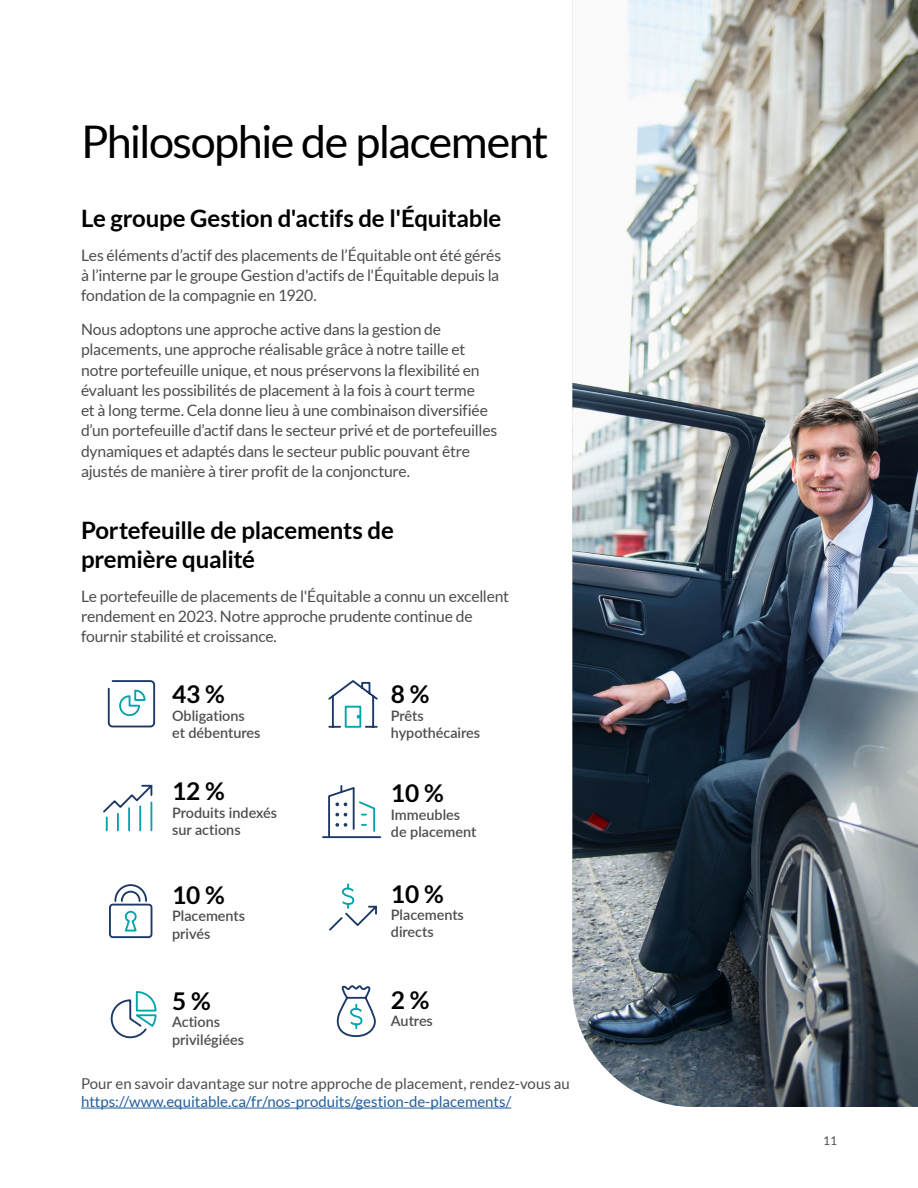
<style>
.page{position:relative;width:918px;height:1188px;background:#fff}
.page>*{position:absolute;margin:0;border:0;box-sizing:border-box;transform-origin:0 0}
.t1{font:45px "Lato";letter-spacing:-.035em;color:#000}
.t2{font:700 24.45px "Lato";color:#000}
.t3{font:700 24px/28.8px "Lato";letter-spacing:-.01em;color:#000}
.t4{font:15.75px/20.2px "Lato";letter-spacing:-.015em;color:#4d4d4f}
.t5{font:15px "Lato";color:#215e9e}
.t6{font:15px "Lato";color:#4d4d4f}
.t7{font:600 14.4px/17.2px "Lato";color:#4d4d4f}
.t8{font:12px "Lato";color:#4d4d4f}
</style>
<div class="page">
<hr style="left:323px;top:836px;width:57px;height:2px;background:#1b3866">
<svg style="left:327px;top:785px;width:49px;height:54px"></svg>
<svg style="left:103px;top:784px;width:50px;height:46px"></svg>
<svg style="left:109px;top:884px;width:44px;height:55px"></svg>
<svg style="left:110px;top:991px;width:47px;height:48px"></svg>
<svg style="left:328px;top:680px;width:50px;height:48px"></svg>
<svg style="left:107px;top:680px;width:49px;height:48px"></svg>
<hr style="left:81px;top:1108px;width:430px;height:1px;background:#215e9e">
<img style="left:572px;top:0;width:346px;height:1107px">
<svg style="left:336px;top:985px;width:40px;height:52px"></svg>
<svg style="left:329px;top:883px;width:48px;height:48px"></svg>
<h1 class="t1" style="left:81px;top:116px;width:469px">Philosophie de placement</h1>
<h3 class="t3" style="left:81px;top:204px;width:422px">Le groupe Gestion d'actifs de l'Équitable</h3>
<p class="t4" style="left:81px;top:245px;width:422px;text-align:justify">Les éléments d’actif des placements de l’Équitable ont été gérés à l’interne par le groupe Gestion d'actifs de l'Équitable depuis la fondation de la compagnie en 1920.</p>
<p class="t4" style="left:81px;top:319px;width:418px">Nous adoptons une approche active dans la gestion de placements, une approche réalisable grâce à notre taille et notre portefeuille unique, et nous préservons la flexibilité en évaluant les possibilités de placement à la fois à court terme<br>et à long terme. Cela donne lieu à une combinaison diversifiée d’un portefeuille d’actif dans le secteur privé et de portefeuilles dynamiques et adaptés dans le secteur public pouvant être ajustés de manière à tirer profit de la conjoncture.</p>
<h3 class="t3" style="left:81px;top:516px;width:314px">Portefeuille de placements de première qualité</h3>
<p class="t4" style="left:81px;top:586px;width:430px">Le portefeuille de placements de l'Équitable a connu un excellent rendement en 2023. Notre approche prudente continue de fournir stabilité et croissance.</p>
<h2 class="t2" style="left:172px;top:680px;width:54px">43 %</h2>
<p class="t7" style="left:172px;top:706px;width:90px">Obligations et débentures</p>
<h2 class="t2" style="left:172px;top:778px;width:54px">12 %</h2>
<p class="t7" style="left:172px;top:803px;width:107px">Produits indexés sur actions</p>
<h2 class="t2" style="left:172px;top:881px;width:54px">10 %</h2>
<p class="t7" style="left:172px;top:907px;width:75px">Placements privés</p>
<h2 class="t2" style="left:172px;top:987px;width:40px">5 %</h2>
<p class="t7" style="left:172px;top:1013px;width:73px">Actions privilégiées</p>
<h2 class="t2" style="left:391px;top:680px;width:40px">8 %</h2>
<p class="t7" style="left:391px;top:706px;width:91px">Prêts hypothécaires</p>
<h2 class="t2" style="left:391px;top:779px;width:54px">10 %</h2>
<p class="t7" style="left:391px;top:805px;width:87px">Immeubles de placement</p>
<h2 class="t2" style="left:391px;top:880px;width:54px">10 %</h2>
<p class="t7" style="left:391px;top:906px;width:75px">Placements directs</p>
<h2 class="t2" style="left:391px;top:986px;width:40px">2 %</h2>
<p class="t7" style="left:391px;top:1012px;width:44px">Autres</p>
<p class="t6" style="left:81px;top:1075px;width:490px">Pour en savoir davantage sur notre approche de placement, rendez-vous au</p>
<p class="t5" style="left:81px;top:1093px;width:432px">https://www.equitable.ca/fr/nos-produits/gestion-de-placements/</p>
<p class="t8" style="left:823px;top:1133px;width:15px">11</p>
</div>
